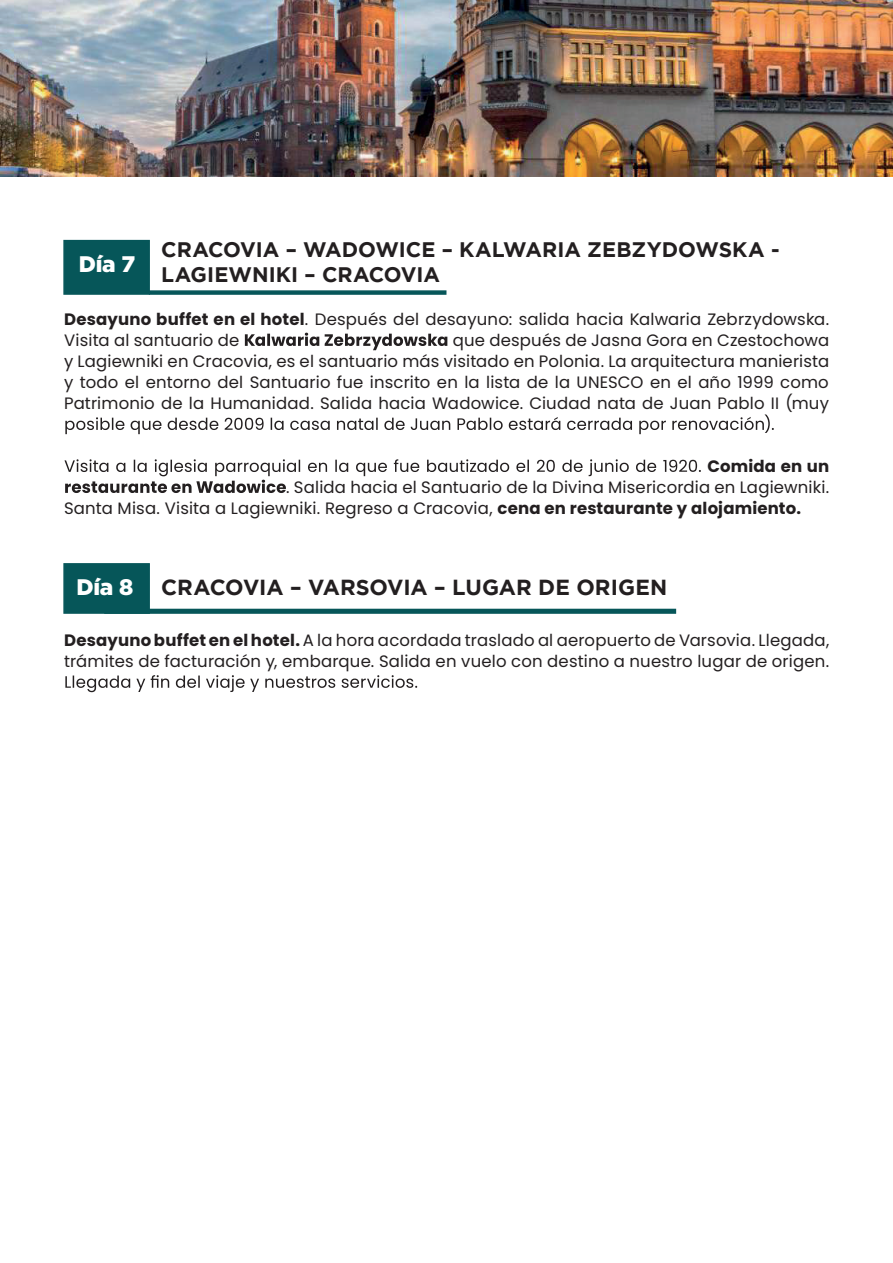
<style>
.page{position:relative;width:893px;height:1263px;background:#fff}
.page>*{position:absolute;margin:0;border:0;box-sizing:border-box;transform-origin:0 0}
.t1{font:900 22.5px "Gotham";color:#fff}
.t2{font:700 21.75px "Gotham";letter-spacing:-.005em;color:#231f20}
.t3{font:700 21px/25.2px "Gotham";letter-spacing:-.005em;color:#231f20}
.t4{font:16.5px/21px "Poppins";letter-spacing:.01em;color:#231f20}
.t5{font:700 16.5px "Poppins";letter-spacing:.01em;color:#231f20}
.s1{font-weight:700}
.s2{font-weight:900;font-size:22.5px;color:#fff}
</style>
<div class="page">
<img style="left:0;top:0;width:893px;height:176px">
<svg style="left:245px;top:333px;width:202px;height:17px"></svg>
<svg style="left:65px;top:414px;width:709px;height:20px"></svg>
<svg style="left:64px;top:459px;width:637px;height:34px"></svg>
<div style="left:63px;top:240px;width:87px;height:55px;background:#065659;border:2px solid #065659"></div>
<svg style="left:149px;top:290px;width:297px;height:5px"></svg>
<svg style="left:65px;top:675px;width:352px;height:17px"></svg>
<div style="left:63px;top:563px;width:87px;height:51px;background:#065659;border:2px solid #065659"></div>
<svg style="left:104px;top:609px;width:572px;height:5px;background:#0e5b5e"></svg>
<h1 class="t1" style="left:79px;top:251px;width:58px">Día 7</h1>
<p class="t3" style="left:161px;top:236px;width:620px">CRACOVIA – WADOWICE – KALWARIA ZEBZYDOWSKA -<br>LAGIEWNIKI – CRACOVIA</p>
<p class="t4" style="left:64px;top:309px;width:766px"><span class="s1">Desayuno buffet en el hotel</span>. Después del desayuno: salida hacia Kalwaria Zebrzydowska.<br>Visita al santuario de</p>
<p class="t4" style="left:64px;top:330px;width:767px;text-align:justify;text-indent:389px">que después de Jasna Gora en Czestochowa y Lagiewniki en Cracovia, es el santuario más visitado en Polonia. La arquitectura manierista y todo el entorno del Santuario fue inscrito en la lista de la UNESCO en el año 1999 como Patrimonio de la Humanidad. Salida hacia Wadowice. Ciudad nata de Juan Pablo II (muy</p>
<p class="t5" style="left:707px;top:456px;width:124px">Comida en un</p>
<p class="t4" style="left:64px;top:477px;width:767px;text-indent:222px">. Salida hacia el Santuario de la Divina Misericordia en Lagiewniki.<br>Santa Misa. Visita a Lagiewniki. Regreso a Cracovia, <span class="s1">cena en restaurante y alojamiento.</span></p>
<h2 class="t2" style="left:76px;top:574px;width:593px"><span class="s2">Día 8</span> CRACOVIA – VARSOVIA – LUGAR DE ORIGEN</h2>
<p class="t4" style="left:64px;top:629px;width:767px"><span class="s1">Desayunobuffet enelhotel.</span>A la hora acordada traslado al aeropuerto de Varsovia. Llegada, trámites de facturación y, embarque. Salida en vuelo con destino a nuestro lugar de origen.</p>
</div>
